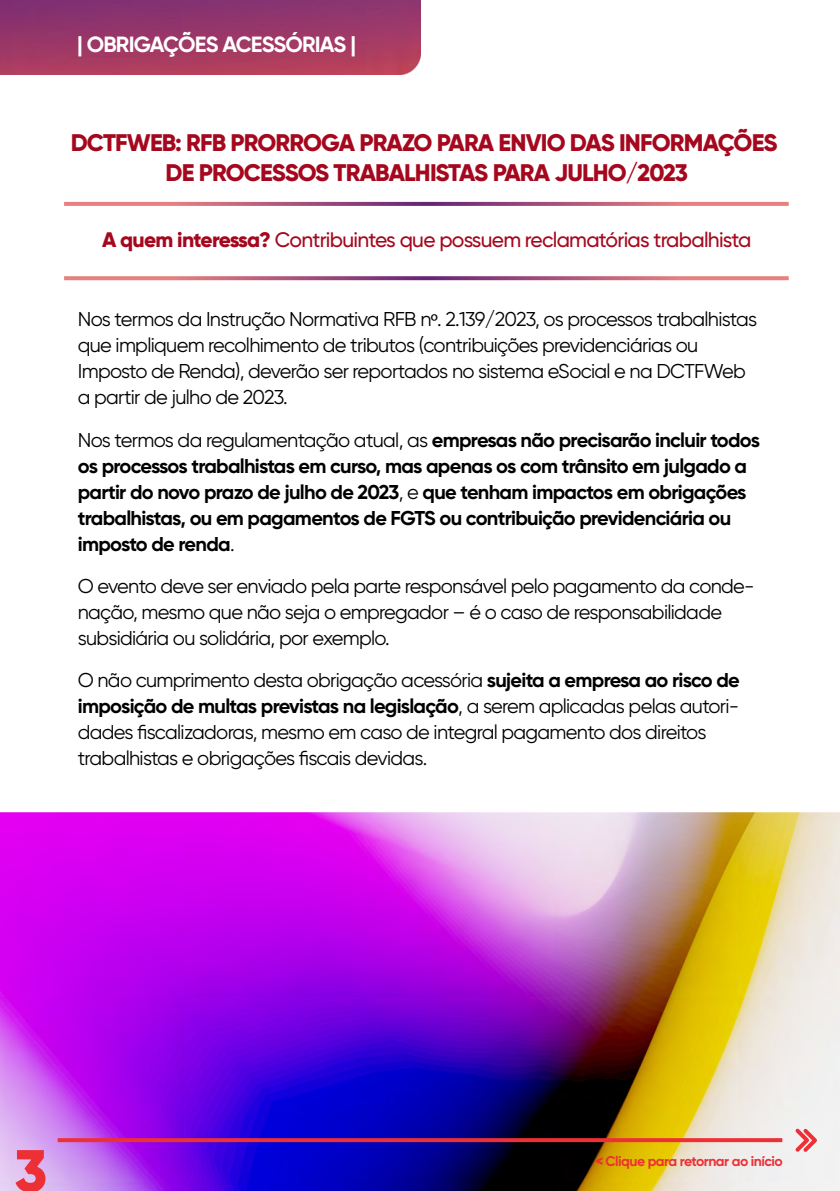
<style>
.page{position:relative;width:840px;height:1191px;background:#fff}
.page>*{position:absolute;margin:0;border:0;box-sizing:border-box;transform-origin:0 0}
.t1{font:700 56.6px "Gilroy";color:#ed3035}
.t2{font:800 24px/30px "Gilroy";letter-spacing:-.035em;color:#a5081e;text-align:center}
.t3{font:700 22px "Gilroy";letter-spacing:-.035em;color:#fff}
.t4{font:500 21px "Gilroy";letter-spacing:-.035em;color:#a5081e}
.t5{font:20px/26px "Gilroy";letter-spacing:-.035em;color:#000}
.t6{font:700 20px/26px "Gilroy";letter-spacing:-.035em;color:#000}
.t7{font:700 14px "Gilroy";letter-spacing:-.035em;color:#ed3035}
.s1{font-weight:800}
.s2{font-family:"Myriad Pro"}
.s3{font-weight:400}
.s4{font-weight:700}
.s5{font-weight:900}
</style>
<div class="page">
<img style="left:0;top:0;width:420px;height:75px">
<svg style="left:64px;top:202px;width:724px;height:4px"></svg>
<svg style="left:64px;top:276px;width:724px;height:4px"></svg>
<img style="left:0;top:812px;width:839px;height:379px">
<svg style="left:58px;top:1138px;width:723px;height:4px;fill:#ed3035"></svg>
<svg style="left:791px;top:1125px;width:29px;height:30px"></svg>
<svg style="left:14px;top:1149px;width:32px;height:42px"></svg>
<p class="t3" style="left:77px;top:31px;width:280px">| OBRIGAÇÕES ACESSÓRIAS |</p>
<p class="t2" style="left:71px;top:127px;width:708px">DCTFWEB: RFB PRORROGA PRAZO PARA ENVIO DAS INFORMAÇÕES<br>DE PROCESSOS TRABALHISTAS PARA JULHO/2023</p>
<p class="t4" style="left:102px;top:227px;width:650px"><span class="s1">A quem interessa?</span> Contribuintes que possuem reclamatórias trabalhista</p>
<p class="t5" style="left:78px;top:306px;width:680px">Nos termos da Instrução Normativa RFB n<span class="s2">º</span>. 2.139/2023, os processos trabalhistas que impliquem recolhimento de tributos (contribuições previdenciárias ou Imposto de Renda), deverão ser reportados no sistema eSocial e na DCTFWeb a partir de julho de 2023.</p>
<p class="t6" style="left:78px;top:426px;width:683px"><span class="s3">Nos termos da regulamentação atual, as</span> empresas não precisarão incluir todos os processos trabalhistas em curso, mas apenas os com trânsito em julgado a partir do novo prazo de julho de 2023<span class="s3">, e</span> que tenham impactos em obrigações trabalhistas, ou em pagamentos de FGTS ou contribuição previdenciária ou imposto de renda<span class="s3">.</span></p>
<p class="t5" style="left:78px;top:572px;width:678px">O evento deve ser enviado pela parte responsável pelo pagamento da conde&shy;nação, mesmo que não seja o empregador – é o caso de responsabilidade subsidiária ou solidária, por exemplo.</p>
<p class="t5" style="left:78px;top:666px;width:663px">O não cumprimento desta obrigação acessória <span class="s4">sujeita a empresa ao risco de imposição de multas previstas na legislação</span>, a serem aplicadas pelas autori&shy;dades fiscalizadoras, mesmo em caso de integral pagamento dos direitos trabalhistas e obrigações fiscais devidas.</p>
<h1 class="t1" style="left:15px;top:1135px;width:32px">3</h1>
<p class="t7" style="left:595px;top:1152px;width:188px"><span class="s5">&lt;</span> Clique para retornar ao início</p>
</div>
